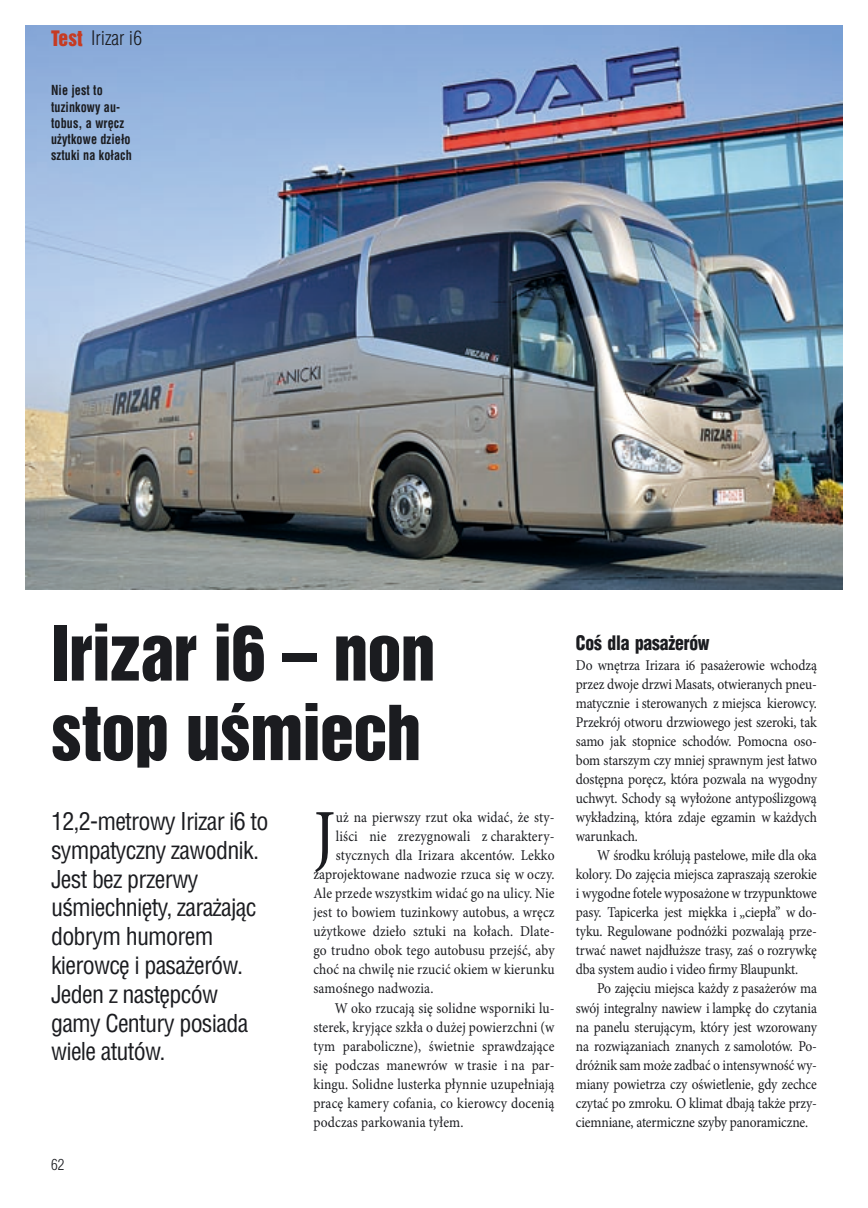
<style>
.page{position:relative;width:868px;height:1208px;background:#fff}
.page>*{position:absolute;margin:0;border:0;box-sizing:border-box;transform-origin:0 0}
.t1{font:73.65px "Minion Pro";color:#1b1c20;scale:.9 1}
.t2{font:69px/79.5px "Switzerland Inserat";letter-spacing:-.015em;color:#1b1c20}
.t3{font:24px/28.8px "Switzerland Condensed";letter-spacing:-.03em;color:#1b1c20}
.t4{font:900 19.5px "Switzerland Cond";letter-spacing:-.01em;color:#1b1c20;scale:.9 1}
.t5{font:300 19.5px "Switzerland Cond";color:#1b1c20}
.t6{font:15px/19px "Minion Pro";letter-spacing:.01em;color:#1b1c20;text-align:justify;scale:.9 1}
.t7{font:300 15px "Switzerland Cond";color:#1b1c20}
.t8{font:700 13.5px/16.2px "Switzerland Condensed";letter-spacing:.01em;color:#1b1c20;scale:.9 1}
.s1{font-family:"Switzerland Inserat";font-weight:400;color:#c63b23}
</style>
<div class="page">
<img style="left:26px;top:26px;width:816px;height:563px">
<h3 class="t5" style="left:51px;top:27px;width:92px"><span class="s1">Test</span> Irizar i6</h3>
<p class="t8" style="left:51px;top:82px;width:91px">Nie jest to tuzinkowy au&shy;tobus, a wręcz użytkowe dzieło sztuki na kołach</p>
<h2 class="t2" style="left:51px;top:613px;width:386px">Irizar i6 – non stop uśmiech</h2>
<h3 class="t3" style="left:51px;top:807px;width:219px">12,2-metrowy Irizar i6 to sympatyczny zawodnik.<br>Jest bez przerwy uśmiechnięty, zarażając dobrym humorem kierowcę i pasażerów.<br>Jeden z następców gamy Century posiada wiele atutów.</h3>
<p class="t7" style="left:51px;top:1155px;width:15px">62</p>
<h1 class="t1" style="left:313px;top:787px;width:26px">J</h1>
<p class="t6" style="left:336px;top:807px;width:244px">uż na pierwszy rzut oka widać, że sty-</p>
<p class="t6" style="left:336px;top:826px;width:244px">liści nie zrezygnowali z charaktery-</p>
<p class="t6" style="left:336px;top:846px;width:244px">stycznych dla Irizara akcentów. Lekko</p>
<p class="t6" style="left:313px;top:865px;width:269px">zaprojektowane nadwozie rzuca się w oczy.</p>
<p class="t6" style="left:313px;top:884px;width:269px">Ale przede wszystkim widać go na ulicy. Nie</p>
<p class="t6" style="left:313px;top:903px;width:269px">jest to bowiem tuzinkowy autobus, a wręcz</p>
<p class="t6" style="left:313px;top:922px;width:269px">użytkowe dzieło sztuki na kołach. Dlate-</p>
<p class="t6" style="left:313px;top:941px;width:269px">go trudno obok tego autobusu przejść, aby</p>
<p class="t6" style="left:313px;top:960px;width:269px">choć na chwilę nie rzucić okiem w kierunku</p>
<p class="t6" style="left:313px;top:979px;width:135px">samośnego nadwozia.</p>
<p class="t6" style="left:334px;top:998px;width:246px">W oko rzucają się solidne wsporniki lu-</p>
<p class="t6" style="left:313px;top:1017px;width:269px">sterek, kryjące szkła o dużej powierzchni (w</p>
<p class="t6" style="left:313px;top:1036px;width:269px">tym paraboliczne), świetnie sprawdzające</p>
<p class="t6" style="left:313px;top:1055px;width:269px">się podczas manewrów w trasie i na par-</p>
<p class="t6" style="left:313px;top:1074px;width:269px">kingu. Solidne lusterka płynnie uzupełniają</p>
<p class="t6" style="left:313px;top:1093px;width:269px">pracę kamery cofania, co kierowcy docenią</p>
<p class="t6" style="left:313px;top:1112px;width:168px">podczas parkowania tyłem.</p>
<h3 class="t4" style="left:575px;top:631px;width:150px">Coś dla pasażerów</h3>
<p class="t6" style="left:575px;top:655px;width:269px">Do wnętrza Irizara i6 pasażerowie wchodzą przez dwoje drzwi Masats, otwieranych pneu&shy;matycznie i sterowanych z miejsca kierowcy.<br>Przekrój otworu drzwiowego jest szeroki, tak samo jak stopnice schodów. Pomocna oso&shy;bom starszym czy mniej sprawnym jest łatwo dostępna poręcz, która pozwala na wygodny uchwyt. Schody są wyłożone antypoślizgową wykładziną, która zdaje egzamin w każdych warunkach.</p>
<p class="t6" style="left:575px;top:846px;width:269px;text-indent:21px">W środku królują pastelowe, miłe dla oka kolory. Do zajęcia miejsca zapraszają szerokie i wygodne fotele wyposażone w trzypunktowe pasy. Tapicerka jest miękka i „ciepła” w do&shy;tyku. Regulowane podnóżki pozwalają prze&shy;trwać nawet najdłuższe trasy, zaś o rozrywkę dba system audio i video firmy Blaupunkt.</p>
<p class="t6" style="left:575px;top:979px;width:269px;text-indent:21px">Po zajęciu miejsca każdy z pasażerów ma swój integralny nawiew i lampkę do czytania na panelu sterującym, który jest wzorowany na rozwiązaniach znanych z samolotów. Po&shy;dróżnik sam może zadbać o intensywność wy&shy;miany powietrza czy oświetlenie, gdy zechce czytać po zmroku. O klimat dbają także przy&shy;ciemniane, atermiczne szyby panoramiczne.</p>
</div>
